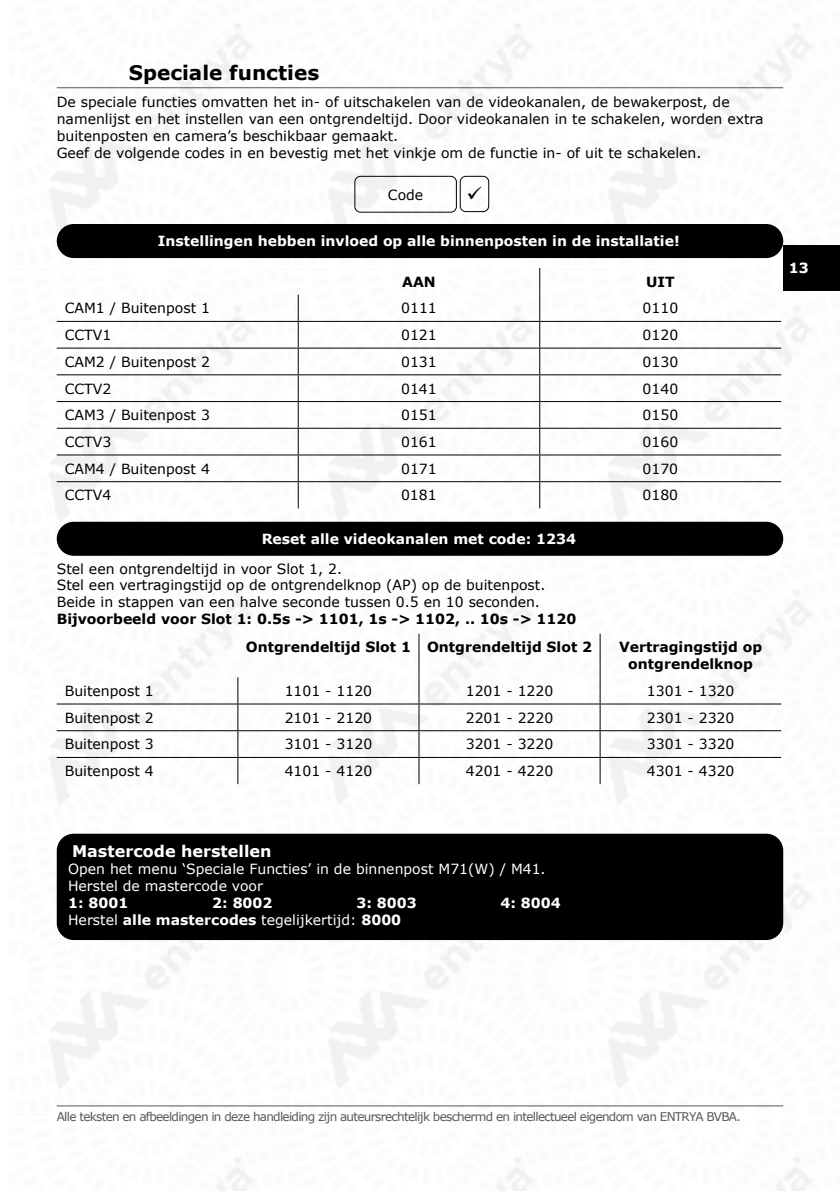
<style>
.page{position:relative;width:840px;height:1191px;background:#fff}
.page>*{position:absolute;margin:0;border:0;box-sizing:border-box;transform-origin:0 0}
.t1{font:700 20px "Verdana";color:#000}
.t2{font:700 16px "Verdana";color:#fff}
.t3{font:14px/16.8px "Verdana";color:#000}
.t4{font:700 14px/16.8px "Verdana";color:#000;text-align:center}
.t5{font:700 14px "Verdana";color:#fff}
.t6{font:14px/16.8px "Verdana";color:#fff}
.t7{font:12px "Verdana";letter-spacing:-.06em;color:#575756}
.s1{font-weight:700}
</style>
<div class="page">
<img style="left:49px;top:24px;width:763px;height:235px">
<img style="left:49px;top:269px;width:763px;height:279px">
<img style="left:49px;top:552px;width:763px;height:252px">
<img style="left:49px;top:836px;width:763px;height:271px">
<div style="left:782px;top:245px;width:57px;height:46px;background:#000"></div>
<hr style="left:57px;top:1105px;width:725px;height:1px;background:#575756">
<hr style="left:57px;top:87px;width:725px;height:1px;background:#575756">
<div style="left:57px;top:224px;width:725px;height:34px;background:#000;border-radius:17px"></div>
<div style="left:57px;top:522px;width:725px;height:34px;background:#000;border-radius:17px"></div>
<div style="left:354px;top:176px;width:102px;height:37px;border:1px solid #000;border-radius:6px"></div>
<div style="left:459px;top:176px;width:30px;height:36px;border:1px solid #000;border-radius:6px"></div>
<hr style="left:57px;top:321px;width:241px;height:1px;background:#000">
<hr style="left:298px;top:321px;width:241px;height:1px;background:#000">
<hr style="left:539px;top:321px;width:241px;height:1px;background:#000">
<hr style="left:57px;top:347px;width:241px;height:1px;background:#000">
<hr style="left:298px;top:347px;width:241px;height:1px;background:#000">
<hr style="left:539px;top:347px;width:241px;height:1px;background:#000">
<hr style="left:57px;top:374px;width:241px;height:1px;background:#000">
<hr style="left:298px;top:374px;width:241px;height:1px;background:#000">
<hr style="left:539px;top:374px;width:241px;height:1px;background:#000">
<hr style="left:57px;top:401px;width:241px;height:1px;background:#000">
<hr style="left:298px;top:401px;width:241px;height:1px;background:#000">
<hr style="left:539px;top:401px;width:241px;height:1px;background:#000">
<hr style="left:57px;top:428px;width:241px;height:1px;background:#000">
<hr style="left:298px;top:428px;width:241px;height:1px;background:#000">
<hr style="left:539px;top:428px;width:241px;height:1px;background:#000">
<hr style="left:57px;top:454px;width:241px;height:1px;background:#000">
<hr style="left:298px;top:454px;width:241px;height:1px;background:#000">
<hr style="left:539px;top:454px;width:241px;height:1px;background:#000">
<hr style="left:57px;top:481px;width:241px;height:1px;background:#000">
<hr style="left:298px;top:481px;width:241px;height:1px;background:#000">
<svg style="left:297px;top:295px;width:1px;height:213px"></svg>
<hr style="left:539px;top:481px;width:241px;height:1px;background:#000">
<svg style="left:539px;top:268px;width:1px;height:240px"></svg>
<hr style="left:57px;top:703px;width:181px;height:1px;background:#000">
<hr style="left:238px;top:703px;width:181px;height:1px;background:#000">
<hr style="left:419px;top:703px;width:180px;height:1px;background:#000">
<hr style="left:599px;top:703px;width:181px;height:1px;background:#000">
<hr style="left:57px;top:730px;width:181px;height:1px;background:#000">
<hr style="left:238px;top:730px;width:181px;height:1px;background:#000">
<hr style="left:419px;top:730px;width:180px;height:1px;background:#000">
<hr style="left:599px;top:730px;width:181px;height:1px;background:#000">
<hr style="left:57px;top:757px;width:181px;height:1px;background:#000">
<hr style="left:238px;top:757px;width:181px;height:1px;background:#000">
<svg style="left:237px;top:677px;width:1px;height:107px"></svg>
<hr style="left:419px;top:757px;width:180px;height:1px;background:#000">
<svg style="left:418px;top:677px;width:1px;height:107px"></svg>
<hr style="left:599px;top:757px;width:181px;height:1px;background:#000">
<svg style="left:599px;top:677px;width:1px;height:107px"></svg>
<hr style="left:418px;top:634px;width:1px;height:43px;background:#000">
<hr style="left:599px;top:634px;width:1px;height:43px;background:#000">
<div style="left:57px;top:833px;width:725px;height:107px;background:#000;border-radius:17px"></div>
<svg style="left:468px;top:186px;width:13px;height:13px"></svg>
<h1 class="t1" style="left:129px;top:59px;width:192px">Speciale functies</h1>
<p class="t3" style="left:57px;top:93px;width:708px">De speciale functies omvatten het in- of uitschakelen van de videokanalen, de bewakerpost, de namenlijst en het instellen van een ontgrendeltijd. Door videokanalen in te schakelen, worden extra buitenposten en camera’s beschikbaar gemaakt.<br>Geef de volgende codes in en bevestig met het vinkje om de functie in- of uit te schakelen.</p>
<p class="t3" style="left:388px;top:186px;width:37px">Code</p>
<p class="t5" style="left:158px;top:231px;width:523px">Instellingen hebben invloed op alle binnenposten in de installatie!</p>
<p class="t4" style="left:402px;top:273px;width:35px">AAN</p>
<p class="t4" style="left:645px;top:273px;width:30px">UIT</p>
<p class="t3" style="left:65px;top:300px;width:147px">CAM1 / Buitenpost 1</p>
<p class="t3" style="left:401px;top:300px;width:37px">0111</p>
<p class="t3" style="left:642px;top:300px;width:37px">0110</p>
<p class="t3" style="left:65px;top:326px;width:48px">CCTV1</p>
<p class="t3" style="left:401px;top:326px;width:37px">0121</p>
<p class="t3" style="left:642px;top:326px;width:37px">0120</p>
<p class="t3" style="left:65px;top:353px;width:147px">CAM2 / Buitenpost 2</p>
<p class="t3" style="left:401px;top:353px;width:37px">0131</p>
<p class="t3" style="left:642px;top:353px;width:37px">0130</p>
<p class="t3" style="left:65px;top:380px;width:48px">CCTV2</p>
<p class="t3" style="left:401px;top:380px;width:37px">0141</p>
<p class="t3" style="left:642px;top:380px;width:37px">0140</p>
<p class="t3" style="left:65px;top:406px;width:147px">CAM3 / Buitenpost 3</p>
<p class="t3" style="left:401px;top:406px;width:37px">0151</p>
<p class="t3" style="left:642px;top:406px;width:37px">0150</p>
<p class="t3" style="left:65px;top:433px;width:48px">CCTV3</p>
<p class="t3" style="left:401px;top:433px;width:37px">0161</p>
<p class="t3" style="left:642px;top:433px;width:37px">0160</p>
<p class="t3" style="left:65px;top:460px;width:147px">CAM4 / Buitenpost 4</p>
<p class="t3" style="left:401px;top:460px;width:37px">0171</p>
<p class="t3" style="left:642px;top:460px;width:37px">0170</p>
<p class="t3" style="left:65px;top:487px;width:48px">CCTV4</p>
<p class="t3" style="left:401px;top:487px;width:37px">0181</p>
<p class="t3" style="left:642px;top:487px;width:37px">0180</p>
<p class="t5" style="left:261px;top:529px;width:315px">Reset alle videokanalen met code: 1234</p>
<p class="t3" style="left:57px;top:560px;width:490px">Stel een ontgrendeltijd in voor Slot 1, 2.<br>Stel een vertragingstijd op de ontgrendelknop (AP) op de buitenpost.<br>Beide in stappen van een halve seconde tussen 0.5 en 10 seconden.</p>
<p class="t4" style="left:57px;top:610px;width:521px">Bijvoorbeeld voor Slot 1: 0.5s -&gt; 1101, 1s -&gt; 1102, .. 10s -&gt; 1120</p>
<p class="t4" style="left:246px;top:638px;width:347px">Ontgrendeltijd Slot 1 Ontgrendeltijd Slot 2</p>
<p class="t4" style="left:618px;top:638px;width:145px">Vertragingstijd op ontgrendelknop</p>
<p class="t3" style="left:65px;top:682px;width:90px">Buitenpost 1</p>
<p class="t3" style="left:284px;top:682px;width:89px">1101 - 1120</p>
<p class="t3" style="left:465px;top:682px;width:89px">1201 - 1220</p>
<p class="t3" style="left:646px;top:682px;width:89px">1301 - 1320</p>
<p class="t3" style="left:65px;top:709px;width:90px">Buitenpost 2</p>
<p class="t3" style="left:284px;top:709px;width:89px">2101 - 2120</p>
<p class="t3" style="left:465px;top:709px;width:89px">2201 - 2220</p>
<p class="t3" style="left:646px;top:709px;width:89px">2301 - 2320</p>
<p class="t3" style="left:65px;top:736px;width:90px">Buitenpost 3</p>
<p class="t3" style="left:284px;top:736px;width:89px">3101 - 3120</p>
<p class="t3" style="left:465px;top:736px;width:89px">3201 - 3220</p>
<p class="t3" style="left:646px;top:736px;width:89px">3301 - 3320</p>
<p class="t3" style="left:65px;top:762px;width:90px">Buitenpost 4</p>
<p class="t3" style="left:284px;top:762px;width:89px">4101 - 4120</p>
<p class="t3" style="left:465px;top:762px;width:89px">4201 - 4220</p>
<p class="t3" style="left:646px;top:762px;width:89px">4301 - 4320</p>
<p class="t2" style="left:72px;top:840px;width:201px">Mastercode herstellen</p>
<p class="t6" style="left:68px;top:860px;width:479px">Open het menu ‘Speciale Functies’ in de binnenpost M71(W) / M41.<br>Herstel de mastercode voor</p>
<p class="t5" style="left:68px;top:892px;width:62px">1: 8001</p>
<p class="t5" style="left:212px;top:892px;width:62px">2: 8002</p>
<p class="t5" style="left:356px;top:892px;width:62px">3: 8003</p>
<p class="t5" style="left:500px;top:892px;width:62px">4: 8004</p>
<p class="t6" style="left:68px;top:911px;width:334px">Herstel <span class="s1">alle mastercodes</span> tegelijkertijd: <span class="s1">8000</span></p>
<p class="t5" style="left:788px;top:258px;width:21px">13</p>
<p class="t7" style="left:57px;top:1108px;width:685px">Alle teksten en afbeeldingen in deze handleiding zijn auteursrechtelijk beschermd en intellectueel eigendom van ENTRYA BVBA.</p>
</div>
